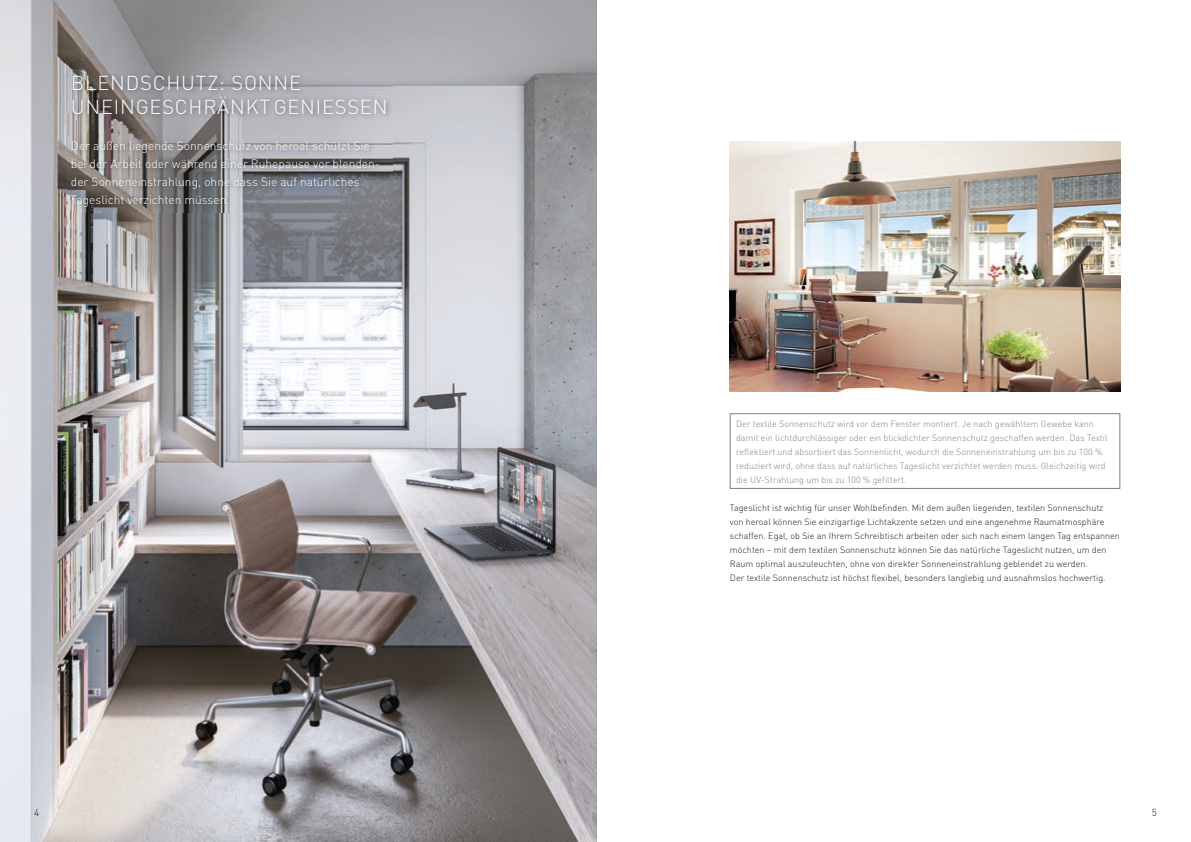
<style>
.page{position:relative;width:1191px;height:842px;background:#fff}
.page>*{position:absolute;margin:0;border:0;box-sizing:border-box;transform-origin:0 0}
.t1{font:300 20px/24px "DIN Pro";letter-spacing:.04em;color:#fff}
.t2{font:300 12px/18px "DIN Pro";color:#fff}
.t3{font:300 10px "DIN Pro";color:#1d1d1b}
.t4{font:300 9px/14px "DIN Pro";color:#1d1d1b}
.t5{font:300 9px/14px "DIN Pro";color:#7d8386}
</style>
<div class="page">
<img style="left:0;top:0;width:597px;height:842px">
<img style="left:730px;top:142px;width:390px;height:250px">
<img style="left:68px;top:70px;width:324px;height:142px">
<div style="left:730px;top:413px;width:390px;height:76px;border:1px solid #7d8386"></div>
<h1 class="t1" style="left:71px;top:69px;width:318px">BLENDSCHUTZ: SONNE<br>UNEINGESCHRÄNKT GENIESSEN</h1>
<h2 class="t2" style="left:71px;top:136px;width:311px">Der außen liegende Sonnenschutz von heroal schützt Sie bei der Arbeit oder während einer Ruhepause vor blenden&shy;der Sonneneinstrahlung, ohne dass Sie auf natürliches Tageslicht verzichten müssen.</h2>
<p class="t5" style="left:736px;top:415px;width:373px">Der textile Sonnenschutz wird vor dem Fenster montiert. Je nach gewähltem Gewebe kann damit ein lichtdurchlässiger oder ein blickdichter Sonnenschutz geschaffen werden. Das Textil reflektiert und absorbiert das Sonnenlicht, wodurch die Sonneneinstrahlung um bis zu 100 % reduziert wird, ohne dass auf natürliches Tageslicht verzichtet werden muss. Gleichzeitig wird die UV-Strahlung um bis zu 100 % gefiltert.</p>
<p class="t4" style="left:730px;top:500px;width:391px">Tageslicht ist wichtig für unser Wohlbefinden. Mit dem außen liegenden, textilen Sonnenschutz<br>von heroal können Sie einzigartige Lichtakzente setzen und eine angenehme Raumatmosphäre schaffen. Egal, ob Sie an Ihrem Schreibtisch arbeiten oder sich nach einem langen Tag entspannen möchten – mit dem textilen Sonnenschutz können Sie das natürliche Tageslicht nutzen, um den Raum optimal auszuleuchten, ohne von direkter Sonneneinstrahlung geblendet zu werden.<br>Der textile Sonnenschutz ist höchst flexibel, besonders langlebig und ausnahmslos hochwertig.</p>
<p class="t3" style="left:34px;top:804px;width:7px">4</p>
<p class="t3" style="left:1151px;top:804px;width:7px">5</p>
</div>
